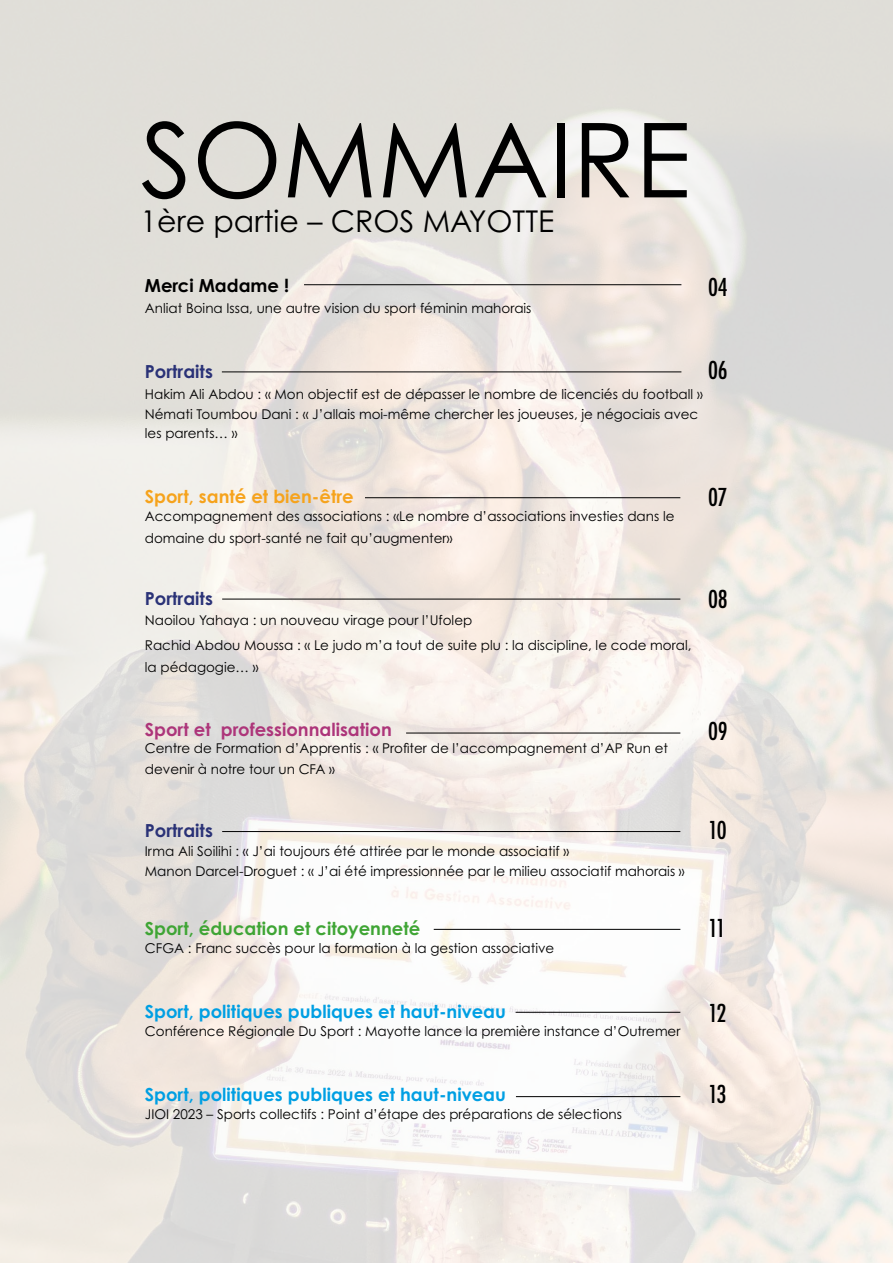
<style>
.page{position:relative;width:893px;height:1263px;background:#fff}
.page>*{position:absolute;margin:0;border:0;box-sizing:border-box;transform-origin:0 0}
.t1{font:103.5px "Century Gothic Pro";color:#000}
.t2{font:30px "Century Gothic Pro";color:#000}
.t3{font:500 condensed 24px "Futura";letter-spacing:-.02em;color:#000}
.t4{font:700 18px "Century Gothic Pro";color:#009fe3}
.t5{font:700 18px "Century Gothic Pro";color:#3fa535}
.t6{font:700 18px "Century Gothic Pro";color:#2a3277}
.t7{font:700 18px "Century Gothic Pro";color:#ad357a}
.t8{font:700 18px "Century Gothic Pro";color:#f6a31c}
.t9{font:700 18px "Century Gothic Pro";color:#000}
.t10{font:13.5px/19.5px "Century Gothic Pro";color:#000}
</style>
<div class="page">
<img style="left:0;top:0;width:893px;height:1263px">
<hr style="left:304px;top:284px;width:377px;height:1px;background:#000">
<hr style="left:222px;top:372px;width:459px;height:1px;background:#000">
<hr style="left:365px;top:497px;width:315px;height:1px;background:#000">
<hr style="left:222px;top:599px;width:458px;height:1px;background:#000">
<hr style="left:222px;top:831px;width:458px;height:1px;background:#000">
<hr style="left:406px;top:733px;width:274px;height:1px;background:#000">
<hr style="left:434px;top:929px;width:246px;height:1px;background:#000">
<hr style="left:516px;top:1012px;width:164px;height:1px;background:#000">
<hr style="left:516px;top:1096px;width:164px;height:1px;background:#000">
<h1 class="t1" style="left:141px;top:97px;width:551px">SOMMAIRE</h1>
<h2 class="t2" style="left:141px;top:202px;width:415px">1ère partie – CROS MAYOTTE</h2>
<h3 class="t9" style="left:145px;top:274px;width:146px">Merci Madame !</h3>
<p class="t10" style="left:145px;top:299px;width:388px">Anliat Boina Issa, une autre vision du sport féminin mahorais</p>
<h3 class="t3" style="left:708px;top:272px;width:21px">04</h3>
<h3 class="t3" style="left:708px;top:355px;width:21px">06</h3>
<h3 class="t6" style="left:145px;top:360px;width:70px">Portraits</h3>
<p class="t10" style="left:145px;top:384px;width:559px">Hakim Ali Abdou : « Mon objectif est de dépasser le nombre de licenciés du football »<br>Némati Toumbou Dani : « J’allais moi-même chercher les joueuses, je négociais avec les parents… »</p>
<h3 class="t8" style="left:145px;top:485px;width:210px">Sport, santé et bien-être</h3>
<p class="t10" style="left:145px;top:505px;width:531px;line-height:21.6px">Accompagnement des associations : «Le nombre d’associations investies dans le domaine du sport-santé ne fait qu’augmenter»</p>
<h3 class="t6" style="left:145px;top:588px;width:70px">Portraits</h3>
<p class="t10" style="left:145px;top:607px;width:548px;line-height:25.2px">Naoilou Yahaya : un nouveau virage pour l’Ufolep<br>Rachid Abdou Moussa : « Le judo m’a tout de suite plu : la discipline, le code moral,</p>
<p class="t10" style="left:145px;top:657px;width:115px">la pédagogie… »</p>
<h3 class="t3" style="left:708px;top:482px;width:21px">07</h3>
<h3 class="t3" style="left:708px;top:584px;width:21px">08</h3>
<h3 class="t7" style="left:145px;top:719px;width:248px">Sport et professionnalisation</h3>
<p class="t10" style="left:145px;top:737px;width:525px;line-height:21.6px">Centre de Formation d’Apprentis : « Profiter de l’accompagnement d’AP Run et devenir à notre tour un CFA »</p>
<h3 class="t6" style="left:145px;top:819px;width:70px">Portraits</h3>
<p class="t10" style="left:145px;top:842px;width:541px">Irma Ali Soilihi : « J’ai toujours été attirée par le monde associatif »<br>Manon Darcel-Droguet : « J’ai été impressionnée par le milieu associatif mahorais »</p>
<h3 class="t5" style="left:145px;top:918px;width:277px">Sport, éducation et citoyenneté</h3>
<p class="t10" style="left:145px;top:939px;width:411px">CFGA : Franc succès pour la formation à la gestion associative</p>
<h3 class="t3" style="left:708px;top:715px;width:21px">09</h3>
<h3 class="t3" style="left:708px;top:815px;width:20px">10</h3>
<h3 class="t3" style="left:708px;top:912px;width:19px">11</h3>
<h3 class="t4" style="left:145px;top:1000px;width:363px">Sport, politiques publiques et haut-niveau</h3>
<p class="t10" style="left:145px;top:1021px;width:537px">Conférence Régionale Du Sport : Mayotte lance la première instance d’Outremer</p>
<h3 class="t4" style="left:145px;top:1083px;width:363px">Sport, politiques publiques et haut-niveau</h3>
<p class="t10" style="left:145px;top:1104px;width:479px">JIOI 2023 – Sports collectifs : Point d’étape des préparations de sélections</p>
<h3 class="t3" style="left:708px;top:998px;width:20px">12</h3>
<h3 class="t3" style="left:708px;top:1079px;width:20px">13</h3>
</div>
